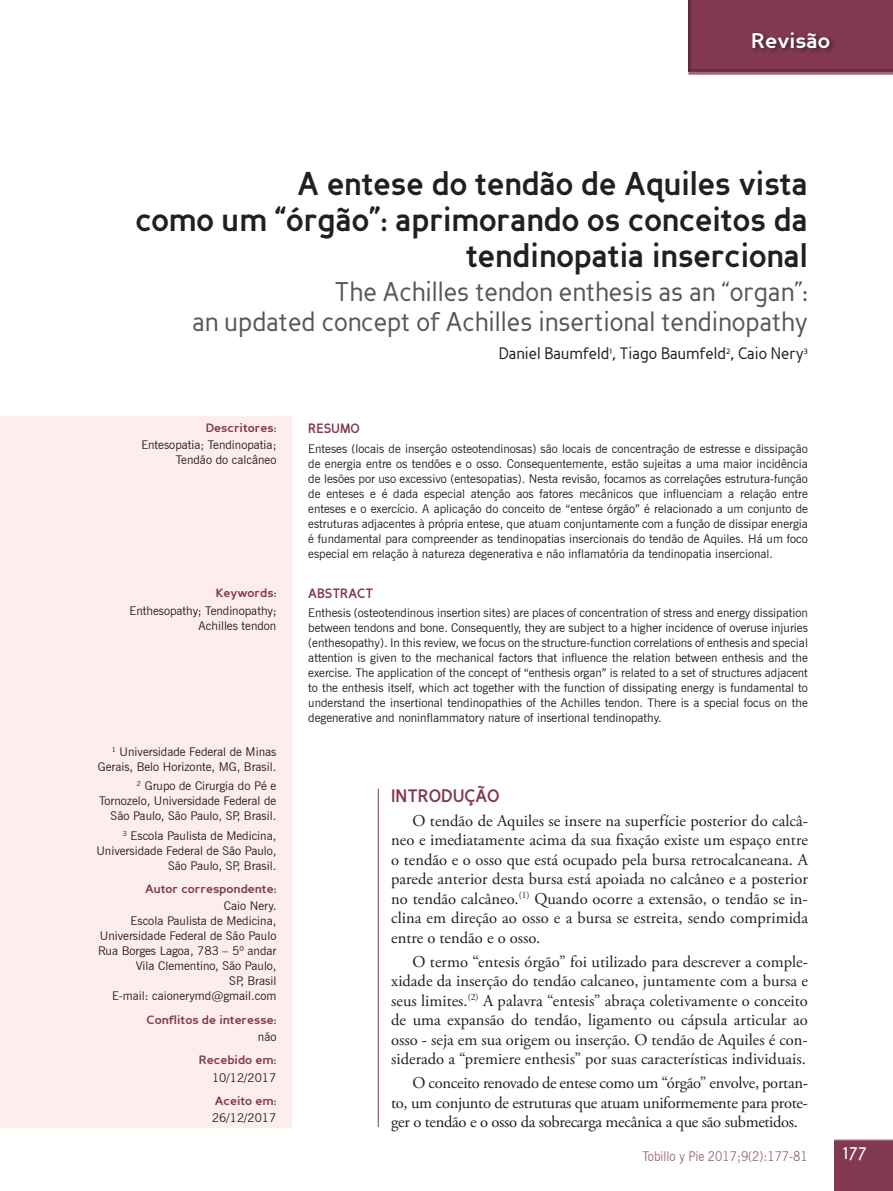
<style>
.page{position:relative;width:893px;height:1191px;background:#fff}
.page>*{position:absolute;margin:0;border:0;box-sizing:border-box;transform-origin:0 0}
.t1{font:700 33px/36px "Perspective Sans";color:#231f20;text-align:right;scale:.9 1}
.t2{font:27px/30px "Perspective Sans";color:#57585a;text-align:right;scale:.9 1}
.t3{font:700 21px "Perspective Sans";color:#fff}
.t4{font:21px "Perspective Sans";color:#fff;scale:.9 1}
.t5{font:700 18px "Perspective Sans";color:#823850;scale:.9 1}
.t6{font:16.5px/19.5px "Adobe Garamond Pro";color:#231f20;text-align:justify}
.t7{font:16.5px "Perspective Sans";color:#231f20;scale:.9 1}
.t8{font:13.5px "News Gothic BT";color:#9f6875;scale:.9 1}
.t9{font:700 13.5px "Perspective Sans";color:#823850;scale:.9 1}
.t10{font:12px/15px "News Gothic BT";color:#231f20;text-align:right}
.t11{font:700 12px "Perspective Sans";color:#823850}
</style>
<div class="page">
<div style="left:834px;top:1141px;width:59px;height:50px;background:#823850"></div>
<hr style="left:834px;top:1139px;width:59px;height:2px;background:#9f6875">
<div style="left:684px;top:0;width:209px;height:73px;background:#231f20;opacity:.75"></div>
<hr style="left:688px;top:72px;width:205px;height:3px;background:#9f6875">
<div style="left:749px;top:29px;width:87px;height:25px;background:#231f20;opacity:.75"></div>
<div style="left:0;top:416px;width:291px;height:711px;background:#fdeeed"></div>
<hr style="left:378px;top:788px;width:1px;height:339px;background:#823850">
<h3 class="t3" style="left:751px;top:28px;width:81px">Revisão</h3>
<h1 class="t1" style="left:135px;top:166px;width:749px">A entese do tendão de Aquiles vista<br>como um “órgão”: aprimorando os conceitos da tendinopatia insercional</h1>
<h2 class="t2" style="left:192px;top:277px;width:685px">The Achilles tendon enthesis as an “organ”:<br>an updated concept of Achilles insertional tendinopathy</h2>
<h3 class="t7" style="left:499px;top:344px;width:345px">Daniel Baumfeld<sup>1</sup>, Tiago Baumfeld<sup>2</sup>, Caio Nery<sup>3</sup></h3>
<p class="t11" style="left:206px;top:421px;width:72px">Descritores:</p>
<p class="t10" style="left:141px;top:437px;width:137px">Entesopatia; Tendinopatia;<br>Tendão do calcâneo</p>
<p class="t11" style="left:216px;top:586px;width:62px">Keywords:</p>
<p class="t10" style="left:129px;top:602px;width:148px">Enthesopathy; Tendinopathy;<br>Achilles tendon</p>
<p class="t10" style="left:98px;top:744px;width:180px"><sup>1</sup> Universidade Federal de Minas<br>Gerais, Belo Horizonte, MG, Brasil.</p>
<p class="t10" style="left:99px;top:778px;width:179px"><sup>2</sup> Grupo de Cirurgia do Pé e<br>Tornozelo, Universidade Federal de<br>São Paulo, São Paulo, SP, Brasil.</p>
<p class="t10" style="left:96px;top:827px;width:181px"><sup>3</sup> Escola Paulista de Medicina,<br>Universidade Federal de São Paulo,<br>São Paulo, SP, Brasil.</p>
<p class="t11" style="left:145px;top:882px;width:133px">Autor correspondente:</p>
<p class="t10" style="left:98px;top:898px;width:180px">Caio Nery.<br>Escola Paulista de Medicina,<br>Universidade Federal de São Paulo<br>Rua Borges Lagoa, 783 – 5º andar<br>Vila Clementino, São Paulo,<br>SP, Brasil<br>E-mail: caionerymd@gmail.com</p>
<p class="t11" style="left:147px;top:1012px;width:131px">Conflitos de interesse:</p>
<p class="t10" style="left:258px;top:1029px;width:20px">não</p>
<p class="t11" style="left:199px;top:1053px;width:79px">Recebido em:</p>
<p class="t10" style="left:212px;top:1069px;width:66px">10/12/2017</p>
<p class="t11" style="left:215px;top:1093px;width:63px">Aceito em:</p>
<p class="t10" style="left:212px;top:1110px;width:66px">26/12/2017</p>
<p class="t9" style="left:308px;top:421px;width:59px">RESUMO</p>
<p class="t10" style="left:308px;top:441px;width:501px;text-align:justify">Enteses (locais de inserção osteotendinosas) são locais de concentração de estresse e dissipação de energia entre os tendões e o osso. Consequentemente, estão sujeitas a uma maior incidência de lesões por uso excessivo (entesopatias). Nesta revisão, focamos as correlações estrutura-função de enteses e é dada especial atenção aos fatores mecânicos que influenciam a relação entre enteses e o exercício. A aplicação do conceito de “entese órgão” é relacionado a um conjunto de estruturas adjacentes à própria entese, que atuam conjuntamente com a função de dissipar energia é fundamental para compreender as tendinopatias insercionais do tendão de Aquiles. Há um foco especial em relação à natureza degenerativa e não inflamatória da tendinopatia insercional.</p>
<p class="t9" style="left:308px;top:585px;width:74px">ABSTRACT</p>
<p class="t10" style="left:308px;top:605px;width:501px;text-align:justify">Enthesis (osteotendinous insertion sites) are places of concentration of stress and energy dissipation between tendons and bone. Consequently, they are subject to a higher incidence of overuse injuries (enthesopathy). In this review, we focus on the structure-function correlations of enthesis and special attention is given to the mechanical factors that influence the relation between enthesis and the exercise. The application of the concept of “enthesis organ” is related to a set of structures adjacent to the enthesis itself, which act together with the function of dissipating energy is fundamental to understand the insertional tendinopathies of the Achilles tendon. There is a special focus on the degenerative and noninflammatory nature of insertional tendinopathy.</p>
<h3 class="t5" style="left:391px;top:785px;width:122px">INTRODUÇÃO</h3>
<p class="t6" style="left:391px;top:811px;width:418px;text-indent:21px">O tendão de Aquiles se insere na superfície posterior do calcâ&shy;neo e imediatamente acima da sua fixação existe um espaço entre o tendão e o osso que está ocupado pela bursa retrocalcaneana. A parede anterior desta bursa está apoiada no calcâneo e a posterior no tendão calcâneo.<sup>(1)</sup> Quando ocorre a extensão, o tendão se in&shy;clina em direção ao osso e a bursa se estreita, sendo comprimida entre o tendão e o osso.</p>
<p class="t6" style="left:391px;top:952px;width:418px;text-indent:21px">O termo “entesis órgão” foi utilizado para descrever a comple&shy;xidade da inserção do tendão calcaneo, juntamente com a bursa e seus limites.<sup>(2)</sup> A palavra “entesis” abraça coletivamente o conceito de uma expansão do tendão, ligamento ou cápsula articular ao osso - seja em sua origem ou inserção. O tendão de Aquiles é con&shy;siderado a “premiere enthesis” por suas características individuais.</p>
<h3 class="t6" style="left:391px;top:1073px;width:418px;text-indent:21px">O conceito renovado de entese como um “órgão” envolve, portan&shy;to, um conjunto de estruturas que atuam uniformemente para prote&shy;ger o tendão e o osso da sobrecarga mecânica a que são submetidos.</h3>
<p class="t8" style="left:642px;top:1147px;width:185px">Tobillo y Pie 2017;9(2):177-81</p>
<h3 class="t4" style="left:843px;top:1139px;width:28px">177</h3>
</div>
